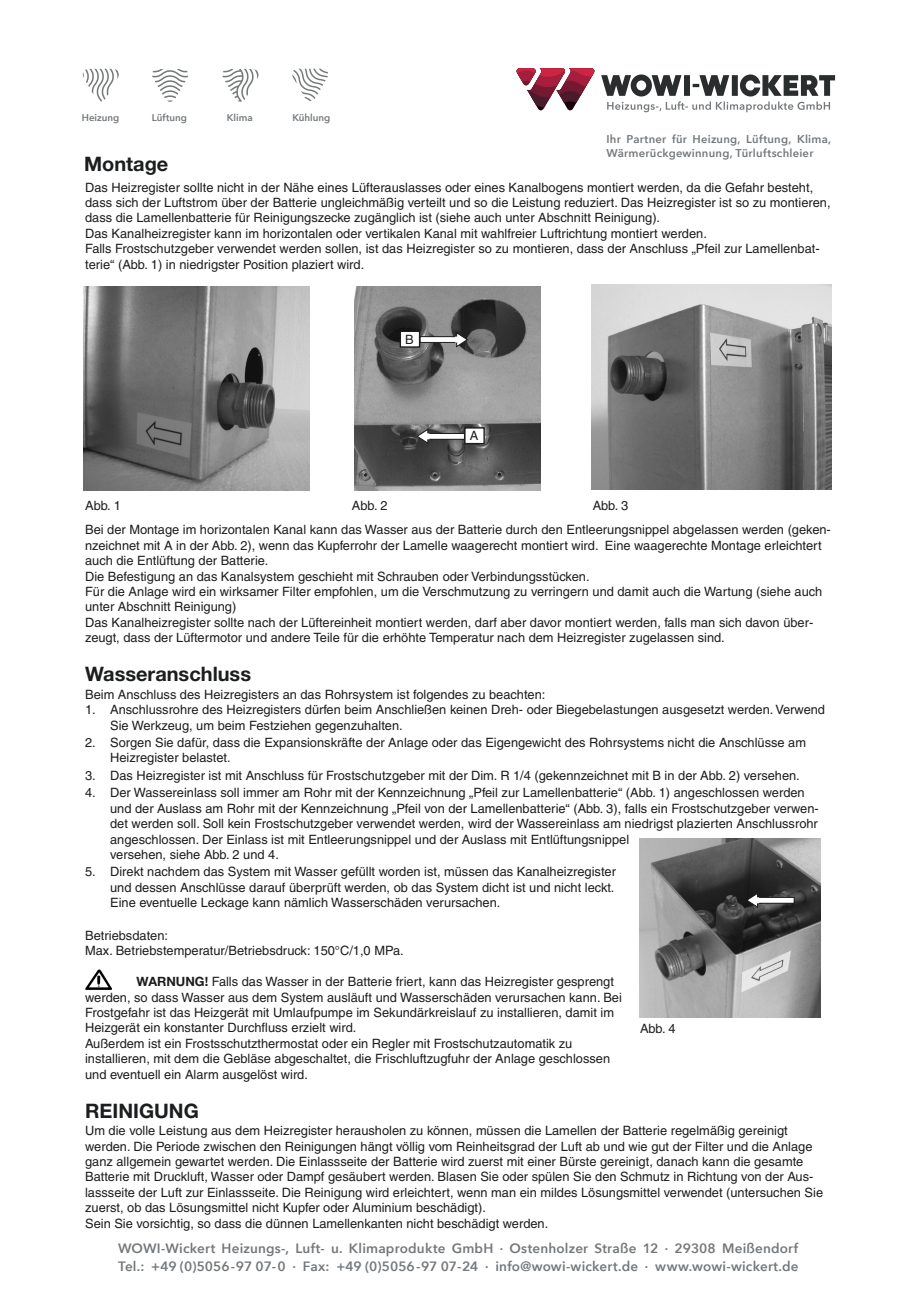
<style>
.page{position:relative;width:919px;height:1289px;background:#fff}
.page>*{position:absolute;margin:0;border:0;box-sizing:border-box;transform-origin:0 0}
.t1{font:700 19.95px "Helvetica Neue";color:#1c1d1e}
.t2{font:600 13.5px/18px "Avenir Next";letter-spacing:.015em;color:#74787b}
.t3{font:12.9px/15.5px "Helvetica";color:#1c1d1e}
.t4{font:600 11.25px/13.5px "Avenir Next";letter-spacing:.02em;color:#74787b}
.t5{font:600 9.75px "Avenir Next";color:#74787b}
.s1{font-family:"Helvetica Neue";font-weight:700}
</style>
<div class="page">
<img style="left:85px;top:969px;width:27px;height:20px">
<img style="left:84px;top:286px;width:226px;height:204px">
<img style="left:354px;top:286px;width:186px;height:205px">
<img style="left:591px;top:285px;width:240px;height:204px">
<img style="left:640px;top:838px;width:180px;height:179px">
<div style="left:420px;top:336px;width:36px;height:6px;background:#fff"></div>
<div style="left:420px;top:336px;width:37px;height:6px;border:1px solid #1c1d1e"></div>
<svg style="left:455px;top:332px;width:13px;height:15px"></svg>
<div style="left:400px;top:331px;width:19px;height:16px;background:#fff"></div>
<div style="left:399px;top:330px;width:21px;height:18px;border:1px solid #1c1d1e"></div>
<div style="left:757px;top:897px;width:37px;height:6px;background:#fff"></div>
<div style="left:757px;top:897px;width:37px;height:6px;border:1px solid #1c1d1e"></div>
<svg style="left:746px;top:892px;width:12px;height:15px"></svg>
<div style="left:428px;top:433px;width:36px;height:6px;background:#fff"></div>
<div style="left:427px;top:433px;width:37px;height:6px;border:1px solid #1c1d1e"></div>
<svg style="left:416px;top:428px;width:13px;height:16px"></svg>
<div style="left:465px;top:428px;width:19px;height:15px;background:#fff"></div>
<div style="left:464px;top:427px;width:21px;height:17px;border:1px solid #1c1d1e"></div>
<svg style="left:516px;top:68px;width:79px;height:43px"></svg>
<svg style="left:601px;top:74px;width:234px;height:38px"></svg>
<svg style="left:82px;top:69px;width:37px;height:32px"></svg>
<svg style="left:152px;top:69px;width:36px;height:33px"></svg>
<svg style="left:222px;top:69px;width:36px;height:33px"></svg>
<svg style="left:292px;top:69px;width:36px;height:32px"></svg>
<p class="t5" style="left:82px;top:110px;width:39px">Heizung</p>
<p class="t5" style="left:152px;top:110px;width:37px">Lüftung</p>
<p class="t5" style="left:227px;top:110px;width:28px">Klima</p>
<p class="t5" style="left:292px;top:110px;width:40px">Kühlung</p>
<p class="t4" style="left:606px;top:132px;width:226px">Ihr Partner für Heizung, Lüftung, Klima,<br>Wärmerückgewinnung, Türluftschleier</p>
<h1 class="t1" style="left:84px;top:151px;width:86px">Montage</h1>
<p class="t3" style="left:85px;top:179px;width:746px">Das Heizregister sollte nicht in der Nähe eines Lüfterauslasses oder eines Kanalbogens montiert werden, da die Gefahr besteht, dass sich der Luftstrom über der Batterie ungleichmäßig verteilt und so die Leistung reduziert. Das Heizregister ist so zu montieren, dass die Lamellenbatterie für Reinigungszecke zugänglich ist (siehe auch unter Abschnitt Reinigung).<br>Das Kanalheizregister kann im horizontalen oder vertikalen Kanal mit wahlfreier Luftrichtung montiert werden.<br>Falls Frostschutzgeber verwendet werden sollen, ist das Heizregister so zu montieren, dass der Anschluss „Pfeil zur Lamellenbat&shy;terie“ (Abb. 1) in niedrigster Position plaziert wird.</p>
<p class="t3" style="left:405px;top:331px;width:10px">B</p>
<p class="t3" style="left:469px;top:428px;width:10px">A</p>
<p class="t3" style="left:85px;top:498px;width:37px">Abb. 1</p>
<p class="t3" style="left:352px;top:498px;width:37px">Abb. 2</p>
<p class="t3" style="left:592px;top:498px;width:37px">Abb. 3</p>
<p class="t3" style="left:85px;top:522px;width:747px">Bei der Montage im horizontalen Kanal kann das Wasser aus der Batterie durch den Entleerungsnippel abgelassen werden (geken&shy;nzeichnet mit A in der Abb. 2), wenn das Kupferrohr der Lamelle waagerecht montiert wird. Eine waagerechte Montage erleichtert auch die Entlüftung der Batterie.<br>Die Befestigung an das Kanalsystem geschieht mit Schrauben oder Verbindungsstücken.<br>Für die Anlage wird ein wirksamer Filter empfohlen, um die Verschmutzung zu verringern und damit auch die Wartung (siehe auch unter Abschnitt Reinigung)<br>Das Kanalheizregister sollte nach der Lüftereinheit montiert werden, darf aber davor montiert werden, falls man sich davon über&shy;zeugt, dass der Lüftermotor und andere Teile für die erhöhte Temperatur nach dem Heizregister zugelassen sind.</p>
<h1 class="t1" style="left:85px;top:662px;width:167px">Wasseranschluss</h1>
<p class="t3" style="left:85px;top:686px;width:462px">Beim Anschluss des Heizregisters an das Rohrsystem ist folgendes zu beachten:</p>
<p class="t3" style="left:110px;top:702px;width:716px;text-indent:-25px">1. Anschlussrohre des Heizregisters dürfen beim Anschließen keinen Dreh- oder Biegebelastungen ausgesetzt werden. Verwend<br>Sie Werkzeug, um beim Festziehen gegenzuhalten.</p>
<p class="t3" style="left:110px;top:734px;width:697px;text-indent:-25px">2. Sorgen Sie dafür, dass die Expansionskräfte der Anlage oder das Eigengewicht des Rohrsystems nicht die Anschlüsse am<br>Heizregister belastet.</p>
<p class="t3" style="left:85px;top:767px;width:716px">3. Das Heizregister ist mit Anschluss für Frostschutzgeber mit der Dim. R 1/4 (gekennzeichnet mit B in der Abb. 2) versehen.</p>
<p class="t3" style="left:110px;top:785px;width:710px;text-indent:-25px">4. Der Wassereinlass soll immer am Rohr mit der Kennzeichnung „Pfeil zur Lamellenbatterie“ (Abb. 1) angeschlossen werden und der Auslass am Rohr mit der Kennzeichnung „Pfeil von der Lamellenbatterie“ (Abb. 3), falls ein Frostschutzgeber verwen&shy;det werden soll. Soll kein Frostschutzgeber verwendet werden, wird der Wassereinlass am niedrigst plazierten Anschlussrohr angeschlossen. Der Einlass ist mit Entleerungsnippel und der Auslass mit Entlüftungsnippel<br>versehen, siehe Abb. 2 und 4.</p>
<p class="t3" style="left:110px;top:864px;width:507px;text-align:justify;text-indent:-25px">5. Direkt nachdem das System mit Wasser gefüllt worden ist, müssen das Kanalheizregister und dessen Anschlüsse darauf überprüft werden, ob das System dicht ist und nicht leckt.<br>Eine eventuelle Leckage kann nämlich Wasserschäden verursachen.</p>
<p class="t3" style="left:85px;top:927px;width:320px">Betriebsdaten:<br>Max. Betriebstemperatur/Betriebsdruck: 150°C/1,0 MPa.</p>
<p class="t3" style="left:85px;top:973px;width:538px;text-indent:51px"><span class="s1">WARNUNG!</span> Falls das Wasser in der Batterie friert, kann das Heizregister gesprengt werden, so dass Wasser aus dem System ausläuft und Wasserschäden verursachen kann. Bei Frostgefahr ist das Heizgerät mit Umlaufpumpe im Sekundärkreislauf zu installieren, damit im Heizgerät ein konstanter Durchfluss erzielt wird.<br>Außerdem ist ein Frostsschutzthermostat oder ein Regler mit Frostschutzautomatik zu installieren, mit dem die Gebläse abgeschaltet, die Frischluftzugfuhr der Anlage geschlossen und eventuell ein Alarm ausgelöst wird.</p>
<h1 class="t1" style="left:85px;top:1098px;width:115px">REINIGUNG</h1>
<p class="t3" style="left:85px;top:1122px;width:739px">Um die volle Leistung aus dem Heizregister herausholen zu können, müssen die Lamellen der Batterie regelmäßig gereinigt werden. Die Periode zwischen den Reinigungen hängt völlig vom Reinheitsgrad der Luft ab und wie gut der Filter und die Anlage ganz allgemein gewartet werden. Die Einlassseite der Batterie wird zuerst mit einer Bürste gereinigt, danach kann die gesamte Batterie mit Druckluft, Wasser oder Dampf gesäubert werden. Blasen Sie oder spülen Sie den Schmutz in Richtung von der Aus&shy;lassseite der Luft zur Einlassseite. Die Reinigung wird erleichtert, wenn man ein mildes Lösungsmittel verwendet (untersuchen Sie zuerst, ob das Lösungsmittel nicht Kupfer oder Aluminium beschädigt).<br>Sein Sie vorsichtig, so dass die dünnen Lamellenkanten nicht beschädigt werden.</p>
<p class="t3" style="left:640px;top:1020px;width:37px">Abb. 4</p>
<p class="t2" style="left:118px;top:1238px;width:682px">WOWI-Wickert Heizungs-, Luft- u. Klimaprodukte GmbH ⋅ Ostenholzer Straße 12 ⋅ 29308 Meißendorf<br>Tel.: +49 (0)5056-97 07-0 ⋅ Fax: +49 (0)5056-97 07-24 ⋅ info@wowi-wickert.de ⋅ www.wowi-wickert.de</p>
</div>
